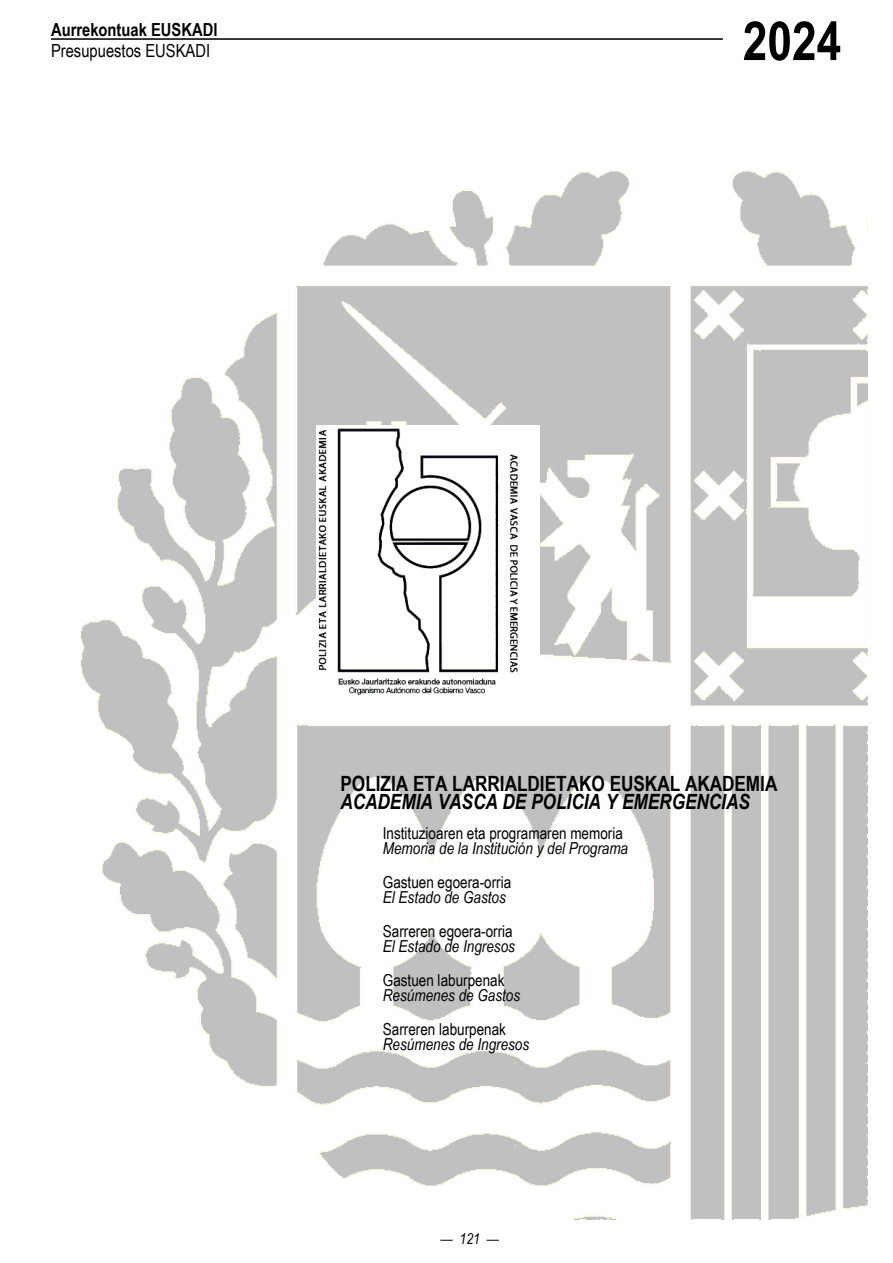
<style>
.page{position:relative;width:893px;height:1263px;background:#fff}
.page>*{position:absolute;margin:0;border:0;box-sizing:border-box;transform-origin:0 0}
.t1{font:700 54px "Arial Narrow";color:#000}
.t2{font:700 21px "Arial Narrow";color:#000}
.t3{font:italic 700 21px "Arial Narrow";color:#000}
.t4{font:700 18px "Arial Narrow";color:#000}
.t5{font:18px "Arial Narrow";color:#000}
.t6{font:16.5px "Arial Narrow";color:#000}
.t7{font:italic 16.5px "Arial Narrow";color:#000}
.t8{font:italic 15px "Arial Narrow";color:#000}
</style>
<div class="page">
<img style="left:80px;top:170px;width:787px;height:1049px">
<img style="left:317px;top:425px;width:222px;height:278px">
<hr style="left:51px;top:38px;width:672px;height:2px;background:#000">
<p class="t4" style="left:51px;top:16px;width:168px">Aurrekontuak EUSKADI</p>
<p class="t5" style="left:51px;top:37px;width:161px">Presupuestos EUSKADI</p>
<h1 class="t1" style="left:743px;top:0;width:100px">2024</h1>
<p class="t2" style="left:340px;top:768px;width:439px">POLIZIA ETA LARRIALDIETAKO EUSKAL AKADEMIA</p>
<p class="t3" style="left:340px;top:786px;width:411px">ACADEMIA VASCA DE POLICIA Y EMERGENCIAS</p>
<p class="t6" style="left:383px;top:821px;width:242px">Instituzioaren eta programaren memoria</p>
<p class="t7" style="left:383px;top:836px;width:247px">Memoria de la Institución y del Programa</p>
<p class="t6" style="left:383px;top:870px;width:130px">Gastuen egoera-orria</p>
<p class="t7" style="left:383px;top:885px;width:125px">El Estado de Gastos</p>
<p class="t6" style="left:383px;top:919px;width:131px">Sarreren egoera-orria</p>
<p class="t7" style="left:383px;top:935px;width:134px">El Estado de Ingresos</p>
<p class="t6" style="left:383px;top:968px;width:123px">Gastuen laburpenak</p>
<p class="t7" style="left:383px;top:984px;width:139px">Resúmenes de Gastos</p>
<p class="t6" style="left:383px;top:1017px;width:125px">Sarreren laburpenak</p>
<p class="t7" style="left:383px;top:1033px;width:148px">Resúmenes de Ingresos</p>
<p class="t8" style="left:440px;top:1228px;width:60px">— 121 —</p>
</div>
